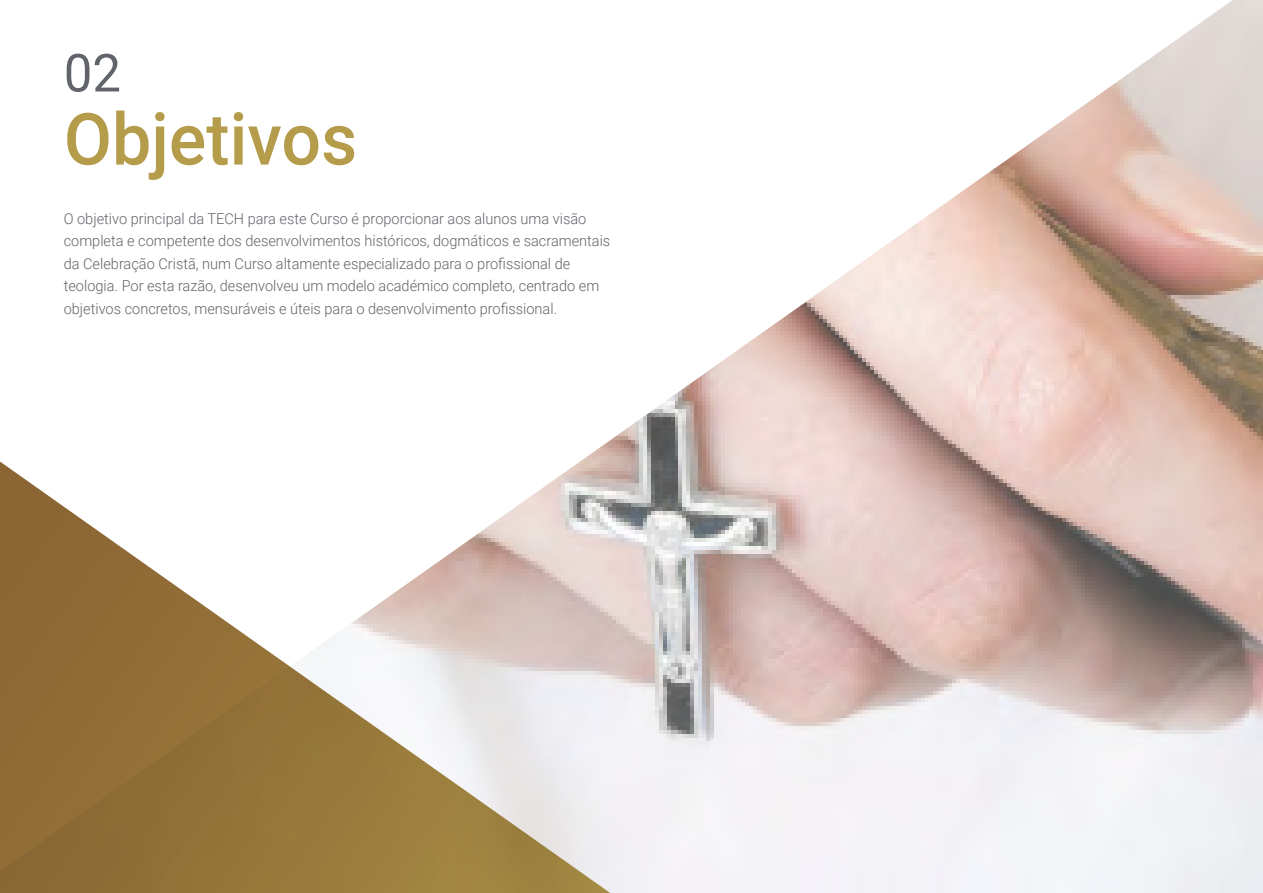
<style>
.page{position:relative;width:1263px;height:893px;background:#fff}
.page>*{position:absolute;margin:0;border:0;box-sizing:border-box;transform-origin:0 0}
.t1{font:500 72px "Roboto";color:#b49c4b}
.t2{font:52.5px "Roboto";color:#61646a}
.t3{font:300 15px/22.5px "Roboto";color:#61646a}
</style>
<div class="page">
<img style="left:602px;top:0;width:661px;height:893px">
<svg style="left:0;top:446px;width:640px;height:447px"></svg>
<h2 class="t2" style="left:64px;top:36px;width:59px">02</h2>
<h1 class="t1" style="left:64px;top:89px;width:295px">Objetivos</h1>
<p class="t3" style="left:64px;top:207px;width:548px">O objetivo principal da TECH para este Curso é proporcionar aos alunos uma visão completa e competente dos desenvolvimentos históricos, dogmáticos e sacramentais da Celebração Cristã, num Curso altamente especializado para o profissional de teologia. Por esta razão, desenvolveu um modelo académico completo, centrado em objetivos concretos, mensuráveis e úteis para o desenvolvimento profissional.</p>
</div>
